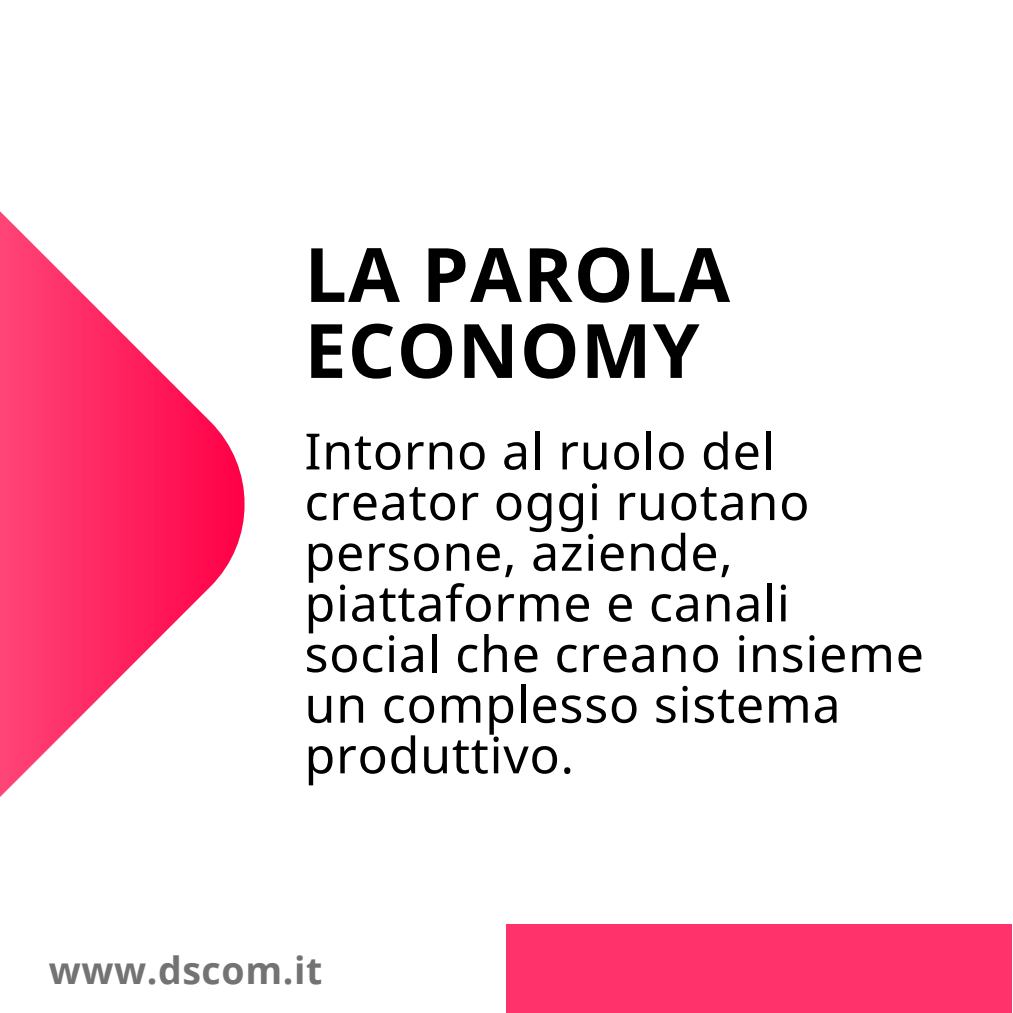
<style>
.page{position:relative;width:1013px;height:1013px;background:#fff}
.page>*{position:absolute;margin:0;border:0;box-sizing:border-box;transform-origin:0 0}
.t1{font:700 75px/76px "Noto Sans";letter-spacing:.015em;color:#000}
.t2{font:50px/50.6px "Noto Sans";letter-spacing:.015em;color:#000}
.t3{font:700 37.5px "Noto Sans";letter-spacing:.015em;color:#737373}
</style>
<div class="page">
<div style="left:506px;top:924px;width:506px;height:88px;background:#ff326b"></div>
<svg style="left:0;top:211px;width:245px;height:586px"></svg>
<h1 class="t1" style="left:304px;top:235px;width:427px">LA PAROLA<br>ECONOMY</h1>
<p class="t2" style="left:304px;top:424px;width:621px">Intorno al ruolo del creator oggi ruotano persone, aziende, piattaforme e canali social che creano insieme un complesso sistema produttivo.</p>
<p class="t3" style="left:49px;top:943px;width:275px">www.dscom.it</p>
</div>
